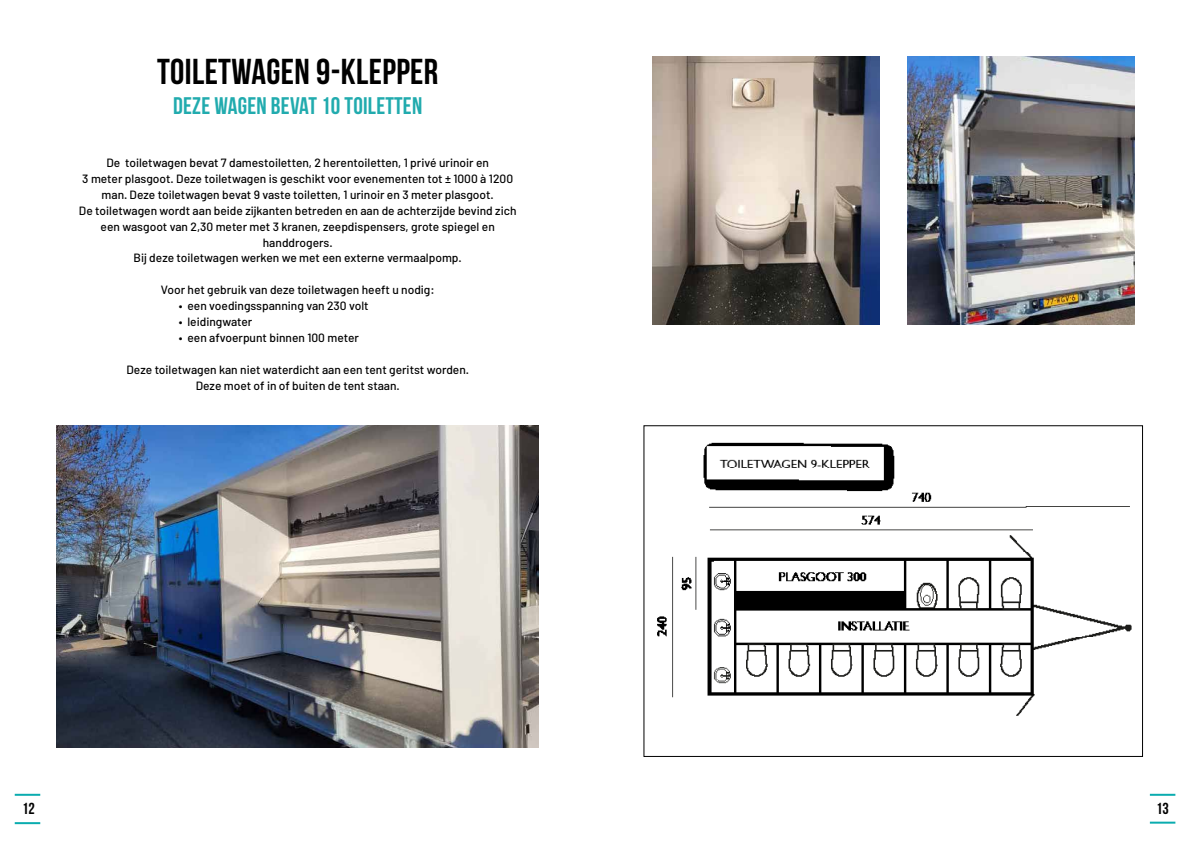
<style>
.page{position:relative;width:1191px;height:842px;background:#fff}
.page>*{position:absolute;margin:0;border:0;box-sizing:border-box;transform-origin:0 0}
.t1{font:36px "Bebas Neue";letter-spacing:.01em;color:#000}
.t2{font:24px "Bebas Neue";letter-spacing:.01em;color:#21abae}
.t3{font:16px "Bebas Neue";color:#000}
.t4{font:500 12px/16px "Barlow";color:#000;text-align:center}
</style>
<div class="page">
<img style="left:57px;top:425px;width:482px;height:322px">
<img style="left:657px;top:442px;width:475px;height:274px">
<img style="left:907px;top:57px;width:227px;height:268px">
<img style="left:652px;top:57px;width:227px;height:268px">
<hr style="left:1149px;top:822px;width:26px;height:2px;background:#0aacaf">
<hr style="left:15px;top:822px;width:25px;height:2px;background:#0aacaf">
<hr style="left:15px;top:794px;width:25px;height:2px;background:#0aacaf">
<hr style="left:1149px;top:794px;width:26px;height:2px;background:#0aacaf">
<h1 class="t1" style="left:157px;top:52px;width:283px">TOILETWAGEN 9-KLEPPER</h1>
<h2 class="t2" style="left:173px;top:92px;width:251px">DEZE WAGEN BEVAT 10 TOILETTEN</h2>
<p class="t4" style="left:79px;top:154px;width:439px">De toiletwagen bevat 7 damestoiletten, 2 herentoiletten, 1 privé urinoir en<br>3 meter plasgoot. Deze toiletwagen is geschikt voor evenementen tot ± 1000 à 1200 man. Deze toiletwagen bevat 9 vaste toiletten, 1 urinoir en 3 meter plasgoot.<br>De toiletwagen wordt aan beide zijkanten betreden en aan de achterzijde bevind zich een wasgoot van 2,30 meter met 3 kranen, zeepdispensers, grote spiegel en handdrogers.<br>Bij deze toiletwagen werken we met een externe vermaalpomp.</p>
<p class="t4" style="left:161px;top:282px;width:275px">Voor het gebruik van deze toiletwagen heeft u nodig:</p>
<p class="t4" style="left:179px;top:298px;width:191px">• een voedingsspanning van 230 volt</p>
<p class="t4" style="left:179px;top:314px;width:75px">• leidingwater</p>
<p class="t4" style="left:179px;top:330px;width:181px">• een afvoerpunt binnen 100 meter</p>
<p class="t4" style="left:126px;top:362px;width:344px">Deze toiletwagen kan niet waterdicht aan een tent geritst worden.<br>Deze moet of in of buiten de tent staan.</p>
<h3 class="t3" style="left:22px;top:800px;width:14px">12</h3>
<h3 class="t3" style="left:1156px;top:799px;width:14px">13</h3>
</div>
